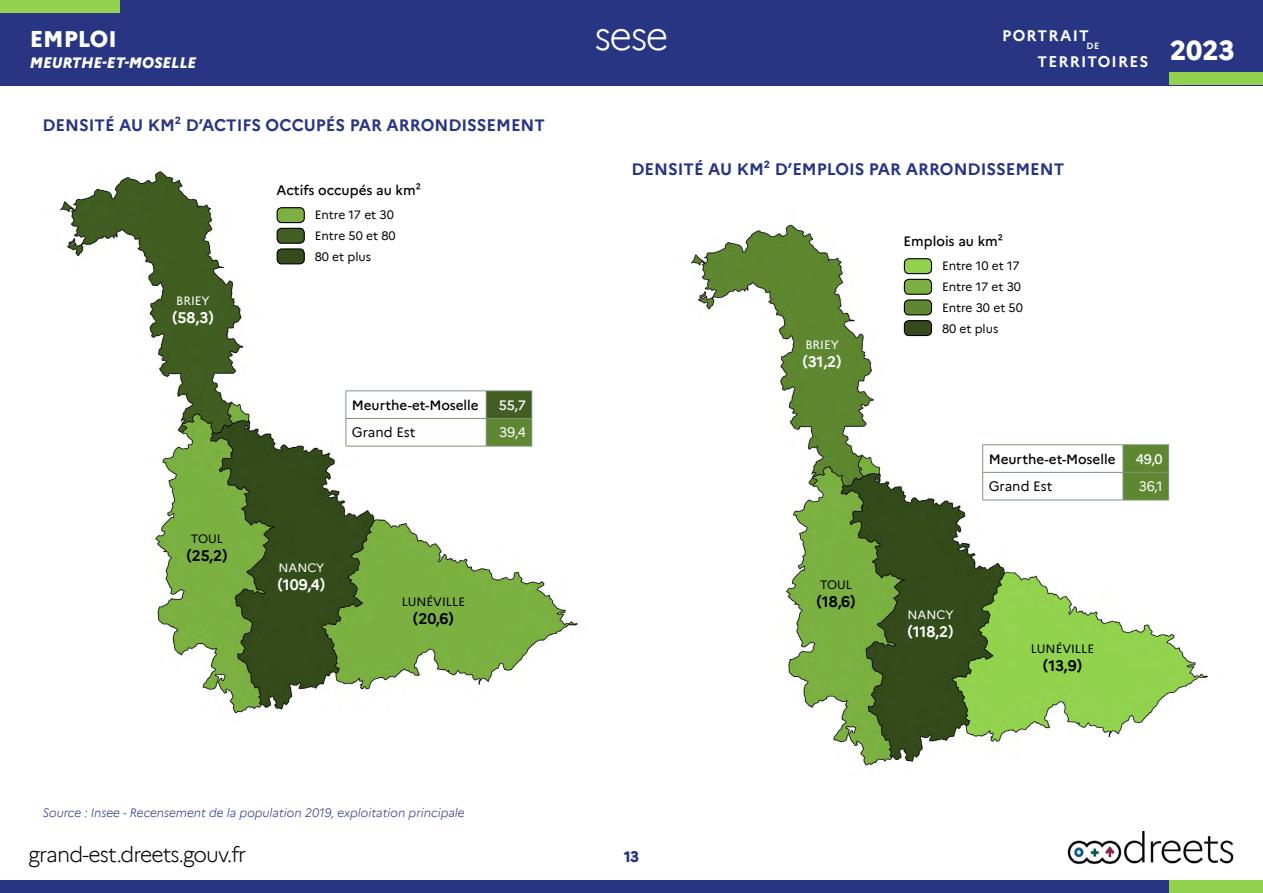
<style>
.page{position:relative;width:1263px;height:893px;background:#fff}
.page>*{position:absolute;margin:0;border:0;box-sizing:border-box;transform-origin:0 0}
.t1{font:300 39px "Marianne";color:#fff}
.t2{font:800 27px "Marianne";color:#fff}
.t3{font:800 22.5px "Marianne";color:#fff}
.t4{font:300 21px "Marianne";color:#000}
.t5{font:700 16.5px "Marianne";color:#283583}
.t6{font:700 15.3px "Marianne";letter-spacing:.075em;color:#fff}
.t7{font:700 15px "Marianne";color:#fff}
.t8{font:700 15px "Marianne";letter-spacing:-.005em;color:#000}
.t9{font:italic 800 15px "Marianne";color:#fff}
.t10{font:800 15px "Marianne";color:#283583}
.t11{font:500 13.5px "Marianne";color:#000}
.t12{font:13.5px "Marianne";color:#000}
.t13{font:500 13.5px "Marianne";color:#fff}
.t14{font:13.5px "Marianne";color:#fff}
.t15{font:12px/21px "Marianne";letter-spacing:-.005em;color:#000}
.t16{font:italic 300 12px "Marianne";color:#283583}
.t17{font:12px "Marianne";color:#fff}
.t18{font:700 8.85px "Marianne";color:#fff}
</style>
<div class="page">
<img style="left:1067px;top:832px;width:167px;height:33px">
<div style="left:0;top:0;width:1263px;height:85px;background:#283583"></div>
<div style="left:1170px;top:72px;width:93px;height:13px;background:#93d24e"></div>
<div style="left:0;top:0;width:119px;height:13px;background:#93d24e"></div>
<div style="left:0;top:880px;width:1263px;height:13px;background:#283583"></div>
<div style="left:1170px;top:880px;width:93px;height:13px;background:#93d24e"></div>
<img style="left:691px;top:224px;width:517px;height:542px">
<img style="left:60px;top:171px;width:518px;height:543px">
<div style="left:277px;top:228px;width:27px;height:15px;background:#425e23;border-radius:4px"></div>
<div style="left:277px;top:228px;width:28px;height:16px;border:1px solid #000;border-radius:4px"></div>
<div style="left:277px;top:208px;width:27px;height:15px;background:#7cb042;border-radius:4px"></div>
<div style="left:277px;top:207px;width:28px;height:16px;border:1px solid #000;border-radius:4px"></div>
<div style="left:277px;top:249px;width:27px;height:15px;background:#354b1c;border-radius:4px"></div>
<div style="left:277px;top:248px;width:28px;height:16px;border:1px solid #000;border-radius:4px"></div>
<div style="left:486px;top:391px;width:46px;height:27px;background:#425e23"></div>
<div style="left:486px;top:418px;width:46px;height:28px;background:#5f8731"></div>
<hr style="left:345px;top:390px;width:141px;height:1px;background:#7d947d">
<hr style="left:486px;top:390px;width:46px;height:1px;background:#7d947d">
<hr style="left:486px;top:418px;width:46px;height:1px;background:#7d947d">
<svg style="left:345px;top:391px;width:142px;height:55px"></svg>
<svg style="left:531px;top:391px;width:1px;height:55px"></svg>
<hr style="left:345px;top:446px;width:141px;height:1px;background:#7d947d">
<hr style="left:486px;top:446px;width:46px;height:1px;background:#7d947d">
<div style="left:1123px;top:445px;width:45px;height:27px;background:#5f8731"></div>
<div style="left:1123px;top:472px;width:45px;height:28px;background:#5f8731"></div>
<hr style="left:982px;top:444px;width:141px;height:1px;background:#7d947d">
<hr style="left:1123px;top:444px;width:46px;height:1px;background:#7d947d">
<hr style="left:1123px;top:472px;width:46px;height:1px;background:#7d947d">
<svg style="left:982px;top:445px;width:142px;height:55px"></svg>
<svg style="left:1168px;top:445px;width:1px;height:55px"></svg>
<hr style="left:982px;top:500px;width:141px;height:1px;background:#7d947d">
<hr style="left:1123px;top:500px;width:46px;height:1px;background:#7d947d">
<div style="left:904px;top:279px;width:27px;height:15px;background:#7cb042;border-radius:4px"></div>
<div style="left:904px;top:279px;width:28px;height:16px;border:1px solid #000;border-radius:4px"></div>
<div style="left:904px;top:259px;width:27px;height:15px;background:#93d24f;border-radius:4px"></div>
<div style="left:904px;top:258px;width:28px;height:16px;border:1px solid #000;border-radius:4px"></div>
<div style="left:904px;top:300px;width:27px;height:15px;background:#5f8731;border-radius:4px"></div>
<div style="left:904px;top:299px;width:28px;height:16px;border:1px solid #000;border-radius:4px"></div>
<div style="left:904px;top:321px;width:27px;height:14px;background:#354b1c;border-radius:4px"></div>
<div style="left:904px;top:320px;width:28px;height:16px;border:1px solid #000;border-radius:4px"></div>
<h3 class="t3" style="left:30px;top:21px;width:89px">EMPLOI</h3>
<p class="t9" style="left:30px;top:51px;width:168px">MEURTHE-ET-MOSELLE</p>
<h3 class="t5" style="left:43px;top:113px;width:504px">DENSITÉ AU KM² D’ACTIFS OCCUPÉS PAR ARRONDISSEMENT</h3>
<p class="t11" style="left:276px;top:180px;width:146px">Actifs occupés au km²</p>
<p class="t17" style="left:176px;top:292px;width:35px">briey</p>
<p class="t7" style="left:172px;top:306px;width:43px">(58,3)</p>
<p class="t15" style="left:315px;top:203px;width:82px">Entre 17 et 30<br>Entre 50 et 80<br>80 et plus</p>
<p class="t11" style="left:352px;top:394px;width:128px">Meurthe-et-Moselle</p>
<p class="t13" style="left:499px;top:394px;width:28px">55,7</p>
<p class="t12" style="left:352px;top:422px;width:65px">Grand Est</p>
<p class="t14" style="left:499px;top:422px;width:28px">39,4</p>
<h1 class="t1" style="left:594px;top:6px;width:76px">sese</h1>
<h2 class="t2" style="left:1170px;top:29px;width:66px">2023</h2>
<p class="t6" style="left:1002px;top:24px;width:88px">PORTRAIT</p>
<p class="t18" style="left:1086px;top:39px;width:14px">DE</p>
<p class="t6" style="left:1037px;top:50px;width:112px">TERRITOIRES</p>
<h3 class="t5" style="left:631px;top:156px;width:434px">DENSITÉ AU KM² D’EMPLOIS PAR ARRONDISSEMENT</h3>
<p class="t11" style="left:904px;top:231px;width:101px">Emplois au km²</p>
<p class="t17" style="left:805px;top:336px;width:35px">briey</p>
<p class="t7" style="left:802px;top:350px;width:41px">(31,2)</p>
<p class="t15" style="left:942px;top:254px;width:82px">Entre 10 et 17<br>Entre 17 et 30<br>Entre 30 et 50<br>80 et plus</p>
<p class="t11" style="left:989px;top:448px;width:128px">Meurthe-et-Moselle</p>
<p class="t13" style="left:1136px;top:448px;width:28px">49,0</p>
<p class="t12" style="left:989px;top:476px;width:65px">Grand Est</p>
<p class="t14" style="left:1139px;top:476px;width:25px">36,1</p>
<p class="t15" style="left:191px;top:527px;width:34px">toul</p>
<p class="t8" style="left:186px;top:544px;width:43px">(25,2)</p>
<p class="t17" style="left:278px;top:559px;width:47px">nancy</p>
<p class="t7" style="left:277px;top:573px;width:49px">(109,4)</p>
<p class="t15" style="left:820px;top:573px;width:34px">toul</p>
<p class="t8" style="left:816px;top:590px;width:41px">(18,6)</p>
<p class="t15" style="left:402px;top:591px;width:23px">lunéville</p>
<p class="t8" style="left:413px;top:607px;width:43px">(20,6)</p>
<p class="t17" style="left:907px;top:605px;width:47px">nancy</p>
<p class="t7" style="left:907px;top:620px;width:48px">(118,2)</p>
<p class="t16" style="left:43px;top:803px;width:424px">Source : Insee - Recensement de la population 2019, exploitation principale</p>
<h3 class="t4" style="left:28px;top:838px;width:219px">grand-est.dreets.gouv.fr</h3>
<p class="t10" style="left:624px;top:845px;width:17px">13</p>
<p class="t15" style="left:1031px;top:637px;width:23px">lunéville</p>
<p class="t8" style="left:1043px;top:654px;width:41px">(13,9)</p>
</div>
